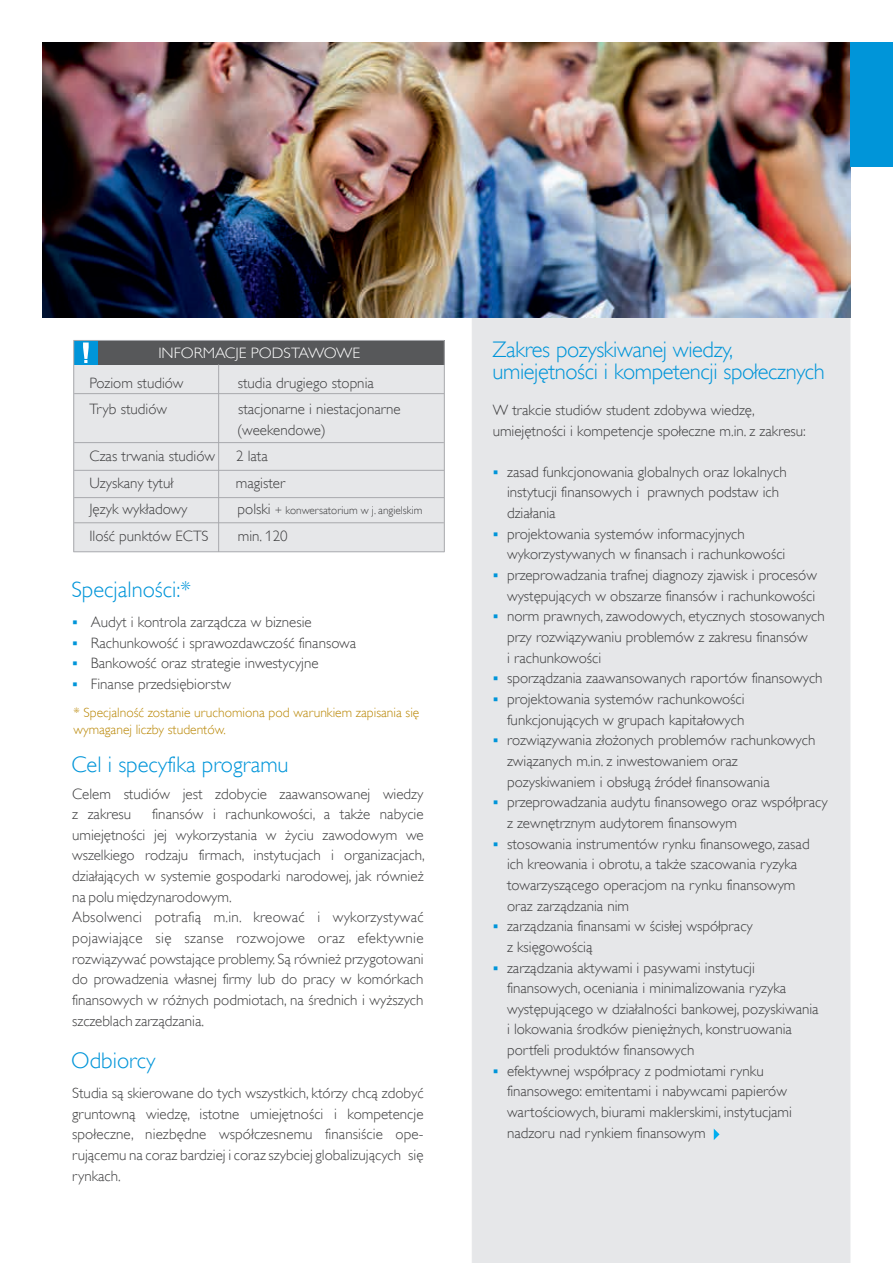
<style>
.page{position:relative;width:893px;height:1263px;background:#fff}
.page>*{position:absolute;margin:0;border:0;box-sizing:border-box;transform-origin:0 0}
.t1{font:300 22.5px/21.8px "Gill Sans Alt One";letter-spacing:-.02em;color:#0095d9}
.t2{font:300 22.5px "Gill Sans Alt One";color:#0095d9}
.t3{font:300 15px/20.7px "Gill Sans Alt One";color:#3e3e3f}
.t4{font:300 15px "Gill Sans Alt One";color:#fff;scale:1.05 1}
.t5{font:300 13.5px/16.8px "Gill Sans Alt One";color:#ba8808}
.t6{font:300 11.25px "Gill Sans Alt One";color:#3e3e3f}
.s1{font-size:15px}
.s2{color:#0095d9}
</style>
<div class="page">
<div style="left:472px;top:318px;width:378px;height:945px;background:#e6e7e9"></div>
<div style="left:73px;top:340px;width:371px;height:212px;background:#e6e7e9;border:1px solid #e6e7e9"></div>
<div style="left:74px;top:340px;width:370px;height:24px;background:#57585a"></div>
<div style="left:74px;top:340px;width:24px;height:24px;background:#0095d9"></div>
<svg style="left:83px;top:342px;width:6px;height:21px"></svg>
<hr style="left:218px;top:364px;width:1px;height:188px;background:#a8a9ad">
<hr style="left:73px;top:341px;width:1px;height:211px;background:#a8a9ad">
<hr style="left:444px;top:340px;width:1px;height:212px;background:#a8a9ad">
<hr style="left:74px;top:497px;width:370px;height:1px;background:#a8a9ad">
<hr style="left:74px;top:470px;width:370px;height:1px;background:#a8a9ad">
<hr style="left:74px;top:442px;width:370px;height:1px;background:#a8a9ad">
<hr style="left:74px;top:393px;width:370px;height:1px;background:#a8a9ad">
<hr style="left:73px;top:551px;width:371px;height:1px;background:#a8a9ad">
<hr style="left:73px;top:340px;width:371px;height:1px;background:#a8a9ad">
<img style="left:43px;top:42px;width:807px;height:276px">
<hr style="left:74px;top:522px;width:370px;height:1px;background:#a8a9ad">
<div style="left:850px;top:42px;width:43px;height:125px;background:#0095d9"></div>
<svg style="left:714px;top:1128px;width:5px;height:12px"></svg>
<p class="t4" style="left:158px;top:343px;width:194px">INFORMACJE PODSTAWOWE</p>
<p class="t3" style="left:90px;top:372px;width:96px">Poziom studiów</p>
<p class="t3" style="left:238px;top:372px;width:138px">studia drugiego stopnia</p>
<p class="t3" style="left:90px;top:399px;width:79px">Tryb studiów</p>
<p class="t3" style="left:237px;top:399px;width:165px">stacjonarne i niestacjonarne (weekendowe)</p>
<p class="t3" style="left:90px;top:446px;width:127px">Czas trwania studiów</p>
<p class="t3" style="left:236px;top:446px;width:33px">2 lata</p>
<p class="t3" style="left:90px;top:472px;width:85px">Uzyskany tytuł</p>
<p class="t3" style="left:236px;top:472px;width:51px">magister</p>
<p class="t3" style="left:90px;top:499px;width:99px">Język wykładowy</p>
<p class="t6" style="left:238px;top:503px;width:186px"><span class="s1">polski</span> + konwersatorium w j. angielskim</p>
<p class="t3" style="left:90px;top:525px;width:121px">Ilość punktów ECTS</p>
<p class="t3" style="left:238px;top:525px;width:51px">min. 120</p>
<h1 class="t2" style="left:71px;top:575px;width:121px">Specjalności:*</h1>
<p class="t3" style="left:72px;top:612px;width:241px"><span class="s2">▪</span> Audyt i kontrola zarządcza w biznesie</p>
<p class="t3" style="left:72px;top:632px;width:285px"><span class="s2">▪</span> Rachunkowość i sprawozdawczość finansowa</p>
<p class="t3" style="left:72px;top:653px;width:248px"><span class="s2">▪</span> Bankowość oraz strategie inwestycyjne</p>
<p class="t3" style="left:72px;top:674px;width:160px"><span class="s2">▪</span> Finanse przedsiębiorstw</p>
<p class="t5" style="left:74px;top:704px;width:347px">* Specjalność zostanie uruchomiona pod warunkiem zapisania się wymaganej liczby studentów.</p>
<h1 class="t2" style="left:71px;top:750px;width:219px">Cel i specyfika programu</h1>
<p class="t3" style="left:72px;top:783px;width:353px">Celem studiów jest zdobycie zaawansowanej wiedzy z zakresu</p>
<p class="t3" style="left:72px;top:804px;width:354px;text-indent:80px">finansów i rachunkowości, a także nabycie umiejętności jej wykorzystania w życiu zawodowym we wszelkiego rodzaju firmach, instytucjach i organizacjach, działających w systemie gospodarki narodowej, jak również na polu międzynarodowym.<br>Absolwenci potrafią m.in. kreować i wykorzystywać pojawiające się szanse rozwojowe oraz efektywnie rozwiązywać powstające problemy. Są również przygotowani do prowadzenia własnej firmy lub do pracy w komórkach finansowych w różnych podmiotach, na średnich i wyższych szczeblach zarządzania.</p>
<h1 class="t2" style="left:71px;top:1045px;width:86px">Odbiorcy</h1>
<p class="t3" style="left:72px;top:1083px;width:353px;text-align:justify">Studia są skierowane do tych wszystkich, którzy chcą zdobyć gruntowną wiedzę, istotne umiejętności i kompetencje społeczne, niezbędne współczesnemu finansiście ope&shy;rującemu na coraz bardziej i coraz szybciej globalizujących się rynkach.</p>
<h1 class="t1" style="left:492px;top:339px;width:334px">Zakres pozyskiwanej wiedzy, umiejętności i kompetencji społecznych</h1>
<p class="t3" style="left:493px;top:399px;width:315px">W trakcie studiów student zdobywa wiedzę, umiejętności i kompetencje społeczne m.in. z zakresu:</p>
<p class="t3" style="left:507px;top:461px;width:281px;text-indent:-14px"><span class="s2">▪</span> zasad funkcjonowania globalnych oraz lokalnych instytucji finansowych i prawnych podstaw ich działania</p>
<p class="t3" style="left:507px;top:523px;width:280px;text-indent:-14px"><span class="s2">▪</span> projektowania systemów informacyjnych wykorzystywanych w finansach i rachunkowości</p>
<p class="t3" style="left:493px;top:565px;width:326px;text-align:right"><span class="s2">▪</span> przeprowadzania trafnej diagnozy zjawisk i procesów występujących w obszarze finansów i rachunkowości</p>
<p class="t3" style="left:507px;top:606px;width:319px;text-indent:-14px"><span class="s2">▪</span> norm prawnych, zawodowych, etycznych stosowanych przy rozwiązywaniu problemów z zakresu finansów<br>i rachunkowości</p>
<p class="t3" style="left:493px;top:668px;width:331px"><span class="s2">▪</span> sporządzania zaawansowanych raportów finansowych</p>
<p class="t3" style="left:493px;top:689px;width:253px;text-align:right"><span class="s2">▪</span> projektowania systemów rachunkowości funkcjonujących w grupach kapitałowych</p>
<p class="t3" style="left:507px;top:730px;width:310px;text-indent:-14px"><span class="s2">▪</span> rozwiązywania złożonych problemów rachunkowych związanych m.in. z inwestowaniem oraz pozyskiwaniem i obsługą źródeł finansowania</p>
<p class="t3" style="left:507px;top:792px;width:322px;text-indent:-14px"><span class="s2">▪</span> przeprowadzania audytu finansowego oraz współpracy z zewnętrznym audytorem finansowym</p>
<p class="t3" style="left:507px;top:833px;width:304px;text-indent:-14px"><span class="s2">▪</span> stosowania instrumentów rynku finansowego, zasad ich kreowania i obrotu, a także szacowania ryzyka towarzyszącego operacjom na rynku finansowym oraz zarządzania nim</p>
<p class="t3" style="left:507px;top:916px;width:247px;text-indent:-14px"><span class="s2">▪</span> zarządzania finansami w ścisłej współpracy z księgowością</p>
<p class="t3" style="left:507px;top:957px;width:313px;text-indent:-14px"><span class="s2">▪</span> zarządzania aktywami i pasywami instytucji finansowych, oceniania i minimalizowania ryzyka występującego w działalności bankowej, pozyskiwania i lokowania środków pieniężnych, konstruowania portfeli produktów finansowych</p>
<p class="t3" style="left:507px;top:1060px;width:286px;text-indent:-14px"><span class="s2">▪</span> efektywnej współpracy z podmiotami rynku finansowego: emitentami i nabywcami papierów wartościowych, biurami maklerskimi, instytucjami nadzoru nad rynkiem finansowym</p>
</div>
